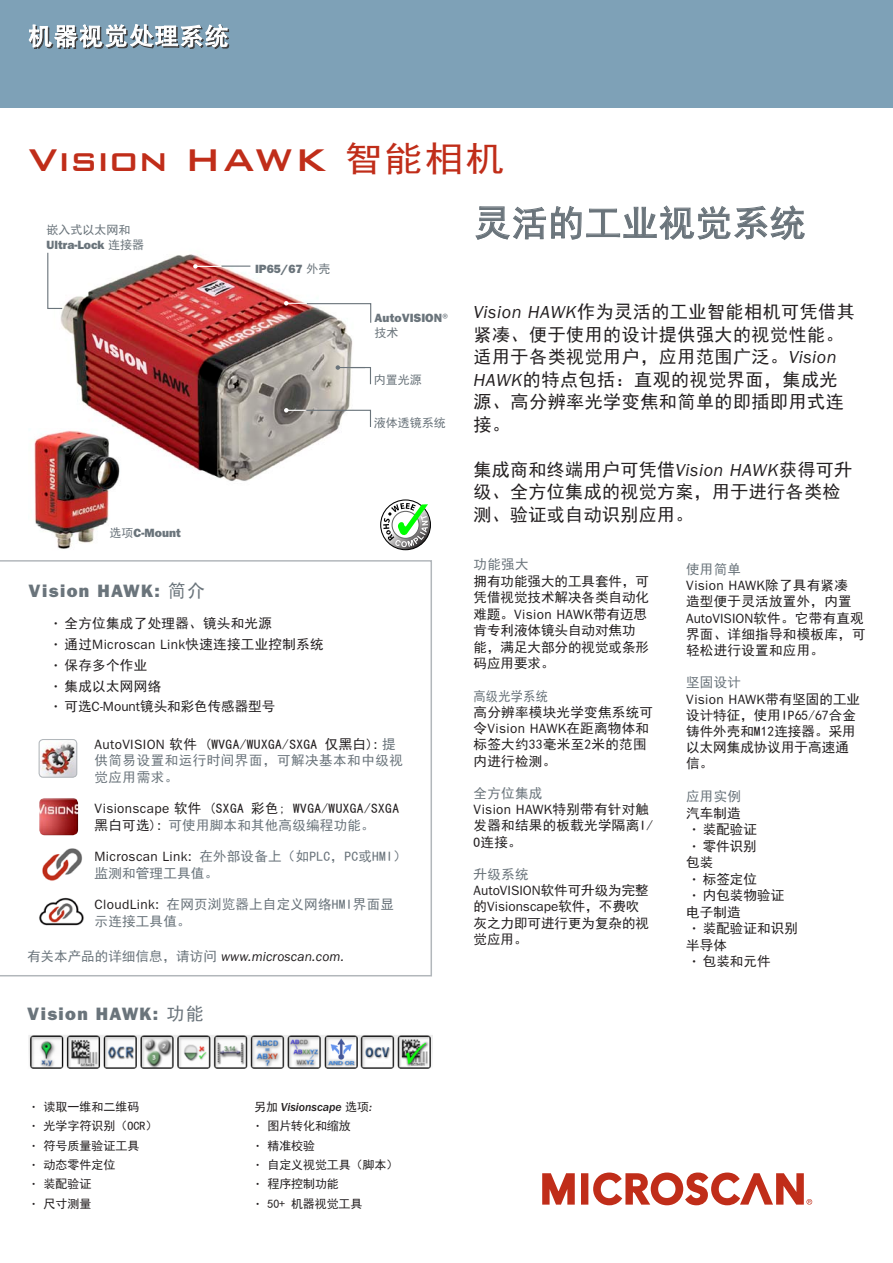
<style>
.page{position:relative;width:893px;height:1263px;background:#fff}
.page>*{position:absolute;margin:0;border:0;box-sizing:border-box;transform-origin:0 0}
.HeadlineC--BankGothi{font:500 42px "Bank Gothic BT";letter-spacing:-.01em;color:#c02d19}
.HeadlineA{font:36px "Sim Hei";letter-spacing:.025em;color:#6a747b}
.Paragraph_A{font:18px/22.5px "Sim Hei";letter-spacing:.03em;color:#231f20}
.HeadlineB{font:18px "ITC Franklin Gothic Std Hvy";letter-spacing:.075em;color:#6a747b}
.Body_Copy{font:13.5px/16.2px "Sim Hei";letter-spacing:.01em;color:#231f20}
.BodyCopyGray{font:13.5px/16.5px "Sim Hei";letter-spacing:.02em;color:#6a747b}
.BodyCopyGray-2{font:13.5px/16.5px "Sim Hei";letter-spacing:.04em;color:#6a747b}
.BodyCopyGray-3{font:13.5px/16.5px "Sim Hei";letter-spacing:.025em;color:#231f20}
.BodyCopyGray-4{font:italic 13.5px "ITC Franklin Gothic Std";letter-spacing:.01em;color:#231f20}
.Body_Copy-2{font:13.5px "ITC Franklin Gothic Std";letter-spacing:.025em;color:#231f20}
.Body_Copy-3{font:13.5px "Sim Hei";color:#6a747b}
.BodyCopyGray-5{font:12px "Sim Hei";color:#231f20}
.Cutlines-Product{font:12px/15px "ITC Franklin Gothic Std Hvy";color:#6a747b}
.Cutlines-Product-2{font:12px/15px "Sim Hei";color:#6a747b}
.BodyCopyGray-6{font:12px "ITC Franklin Gothic Std Med It";color:#231f20}
.s1{font-family:"Sim Hei";font-weight:400;font-size:35.1px}
.s2{font-family:"ITC Franklin Gothic Std Hvy"}
.s3{font-family:"Sim Hei"}
.s4{font-family:"ITC Franklin Gothic Std"}
.s5{font-family:"ITC Franklin Gothic Std";font-style:italic}
.s6{color:#6a747b}
.s7{font-style:italic}
.s8{font-family:"ITC Franklin Gothic Std";color:#231f20}
.s9{color:#231f20}
.s10{font-family:"Sim Hei";font-style:normal;color:#6a747b}
</style>
<div class="page">
<img style="left:60px;top:254px;width:293px;height:227px">
<img style="left:34px;top:428px;width:87px;height:121px">
<div style="left:0;top:0;width:893px;height:108px;background:#7ea1b7"></div>
<svg style="left:28px;top:24px;width:202px;height:25px"></svg>
<svg style="left:0;top:560px;width:432px;height:416px"></svg>
<img style="left:39px;top:739px;width:38px;height:38px">
<div style="left:39px;top:739px;width:38px;height:39px;border:1px solid #b2b7bb;border-radius:4px"></div>
<img style="left:39px;top:798px;width:39px;height:37px">
<svg style="left:475px;top:205px;width:330px;height:35px"></svg>
<svg style="left:542px;top:1173px;width:33px;height:32px"></svg>
<div style="left:581px;top:1173px;width:7px;height:31px;border:4px solid #c02d19"></div>
<svg style="left:593px;top:1172px;width:219px;height:33px"></svg>
<svg style="left:381px;top:500px;width:49px;height:50px"></svg>
<div style="left:380px;top:499px;width:51px;height:51px;border:1px solid #000;border-radius:50%"></div>
<svg style="left:383px;top:503px;width:45px;height:44px"></svg>
<svg style="left:47px;top:252px;width:16px;height:58px"></svg>
<svg style="left:284px;top:408px;width:87px;height:20px"></svg>
<svg style="left:193px;top:264px;width:57px;height:5px"></svg>
<svg style="left:284px;top:301px;width:88px;height:23px"></svg>
<svg style="left:336px;top:365px;width:35px;height:20px"></svg>
<img style="left:28px;top:1035px;width:404px;height:34px">
<img style="left:40px;top:847px;width:43px;height:35px">
<img style="left:36px;top:894px;width:50px;height:34px">
<p class="HeadlineC--BankGothi" style="left:29px;top:138px;width:477px">Vision HAWK <span class="s1">智能相机</span></p>
<p class="Cutlines-Product-2" style="left:46px;top:222px;width:99px">嵌入式以太网和<br><span class="s2">Ultra-Lock</span> 连接器</p>
<p class="Cutlines-Product" style="left:110px;top:526px;width:73px"><span class="s3">选项</span>C-Mount</p>
<p class="Cutlines-Product" style="left:255px;top:261px;width:77px">IP65/67 <span class="s3">外壳</span></p>
<p class="Cutlines-Product" style="left:375px;top:311px;width:78px">AutoVISION<span class="s4">®</span><span class="s3">技术</span></p>
<p class="Cutlines-Product-2" style="left:374px;top:372px;width:49px">内置光源</p>
<p class="Cutlines-Product-2" style="left:374px;top:415px;width:73px">液体透镜系统</p>
<p class="HeadlineA" style="left:474px;top:205px;width:333px">灵活的工业视觉系统</p>
<p class="Paragraph_A" style="left:473px;top:301px;width:383px"><span class="s5">Vision HAWK</span>作为灵活的工业智能相机可凭借其紧凑、便于使用的设计提供强大的视觉性能。适用于各类视觉用户，应用范围广泛。<span class="s5">Vision<br>HAWK</span>的特点包括：直观的视觉界面，集成光源、高分辨率光学变焦和简单的即插即用式连接。</p>
<p class="Paragraph_A" style="left:473px;top:458px;width:380px">集成商和终端用户可凭借<span class="s5">Vision HAWK</span>获得可升级、全方位集成的视觉方案，用于进行各类检测、验证或自动识别应用。</p>
<p class="Body_Copy" style="left:473px;top:556px;width:177px"><span class="s6">功能强大<br></span>拥有功能强大的工具套件，可凭借视觉技术解决各类自动化难题。<span class="s4">Vision HAWK</span>带有迈思肯专利液体镜头自动对焦功能，满足大部分的视觉或条形码应用要求。</p>
<p class="Body_Copy" style="left:473px;top:688px;width:181px"><span class="s6">高级光学系统<br></span>高分辨率模块光学变焦系统可令<span class="s4">Vision HAWK</span>在距离物体和标签大约33毫米至2米的范围内进行检测。</p>
<p class="Body_Copy" style="left:473px;top:785px;width:181px"><span class="s6">全方位集成<br></span><span class="s4">Vision HAWK</span>特别带有针对触发器和结果的板载光学隔离I/<br>O连接。</p>
<p class="Body_Copy" style="left:473px;top:866px;width:177px"><span class="s6">升级系统<br></span><span class="s4">AutoVISION</span>软件可升级为完整的<span class="s4">Visionscape</span>软件，不费吹灰之力即可进行更为复杂的视觉应用。</p>
<p class="Body_Copy" style="left:686px;top:561px;width:181px"><span class="s6">使用简单<br></span><span class="s4">Vision HAWK</span>除了具有紧凑<br>造型便于灵活放置外，内置<br><span class="s4">AutoVISION</span>软件。它带有直观界面、详细指导和模板库，可轻松进行设置和应用。</p>
<p class="Body_Copy" style="left:686px;top:674px;width:176px"><span class="s6">坚固设计<br></span><span class="s4">Vision HAWK</span>带有坚固的工业设计特征，使用IP65/67合金铸件外壳和M12连接器。采用以太网集成协议用于高速通信。</p>
<p class="Body_Copy-3" style="left:686px;top:790px;width:57px">应用实例</p>
<p class="Body_Copy" style="left:686px;top:805px;width:56px">汽车制造</p>
<p class="Body_Copy" style="left:690px;top:821px;width:68px"><span class="s4">•</span> 装配验证</p>
<p class="Body_Copy" style="left:690px;top:838px;width:68px"><span class="s4">•</span> 零件识别</p>
<p class="Body_Copy" style="left:686px;top:854px;width:29px">包装</p>
<p class="Body_Copy" style="left:690px;top:871px;width:68px"><span class="s4">•</span> 标签定位</p>
<p class="Body_Copy" style="left:690px;top:887px;width:96px"><span class="s4">•</span> 内包装物验证</p>
<p class="Body_Copy" style="left:686px;top:904px;width:56px">电子制造</p>
<p class="Body_Copy" style="left:690px;top:920px;width:109px"><span class="s4">•</span> 装配验证和识别</p>
<p class="Body_Copy" style="left:686px;top:937px;width:42px">半导体</p>
<p class="HeadlineB" style="left:28px;top:580px;width:178px">Vision HAWK: <span class="s3">简介</span></p>
<p class="Body_Copy" style="left:51px;top:615px;width:222px"><span class="s5">•</span> 全方位集成了处理器、镜头和光源</p>
<p class="Body_Copy-2" style="left:51px;top:637px;width:274px"><span class="s7">•</span> <span class="s3">通过</span>Microscan Link<span class="s3">快速连接工业控制系统</span></p>
<p class="Body_Copy" style="left:51px;top:657px;width:98px"><span class="s5">•</span> 保存多个作业</p>
<p class="Body_Copy" style="left:51px;top:678px;width:112px"><span class="s5">•</span> 集成以太网网络</p>
<p class="Body_Copy" style="left:51px;top:698px;width:226px"><span class="s5">•</span> 可选<span class="s4">C-Mount</span>镜头和彩色传感器型号</p>
<p class="BodyCopyGray-2" style="left:95px;top:736px;width:310px"><span class="s8">AutoVISION</span> <span class="s9">软件 (WVGA/WUXGA/SXGA 仅黑白)</span><span class="s8">:</span> 提供简易设置和运行时间界面，可解决基本和中级视觉应用需求。</p>
<p class="BodyCopyGray-3" style="left:95px;top:800px;width:306px"><span class="s4">Visionscape</span> 软件 (SXGA 彩色; WVGA/WUXGA/SXGA黑白可选)<span class="s4">:</span> <span class="s6">可使用脚本和其他高级编程功能。</span></p>
<p class="BodyCopyGray" style="left:95px;top:848px;width:314px"><span class="s8">Microscan Link:</span> 在外部设备上（如PLC，PC或HMI）监测和管理工具值。</p>
<p class="BodyCopyGray" style="left:95px;top:896px;width:301px"><span class="s8">CloudLink:</span> 在网页浏览器上自定义网络HMI界面显示连接工具值。</p>
<p class="BodyCopyGray-4" style="left:27px;top:949px;width:319px"><span class="s10">有关本产品的详细信息，请访问</span> www.microscan.com.</p>
<p class="Body_Copy" style="left:690px;top:953px;width:82px"><span class="s4">•</span> 包装和元件</p>
<p class="HeadlineB" style="left:27px;top:1004px;width:178px">Vision HAWK: <span class="s3">功能</span></p>
<p class="BodyCopyGray-5" style="left:30px;top:1101px;width:111px"><span class="s4">•</span> 读取一维和二维码</p>
<p class="BodyCopyGray-5" style="left:30px;top:1120px;width:129px"><span class="s4">•</span> 光学字符识别（OCR）</p>
<p class="BodyCopyGray-5" style="left:30px;top:1139px;width:111px"><span class="s4">•</span> 符号质量验证工具</p>
<p class="BodyCopyGray-5" style="left:30px;top:1158px;width:87px"><span class="s4">•</span> 动态零件定位</p>
<p class="BodyCopyGray-5" style="left:30px;top:1178px;width:63px"><span class="s4">•</span> 装配验证</p>
<p class="BodyCopyGray-5" style="left:30px;top:1197px;width:63px"><span class="s4">•</span> 尺寸测量</p>
<p class="BodyCopyGray-6" style="left:254px;top:1100px;width:120px"><span class="s3">另加</span> Visionscape <span class="s3">选项</span>:</p>
<p class="BodyCopyGray-5" style="left:254px;top:1120px;width:98px"><span class="s4">•</span> 图片转化和缩放</p>
<p class="BodyCopyGray-5" style="left:254px;top:1139px;width:63px"><span class="s4">•</span> 精准校验</p>
<p class="BodyCopyGray-5" style="left:254px;top:1158px;width:146px"><span class="s4">•</span> 自定义视觉工具（脚本）</p>
<p class="BodyCopyGray-5" style="left:254px;top:1178px;width:86px"><span class="s4">•</span> 程序控制功能</p>
<p class="BodyCopyGray-5" style="left:254px;top:1197px;width:110px"><span class="s4">•</span> 50+ 机器视觉工具</p>
</div>
